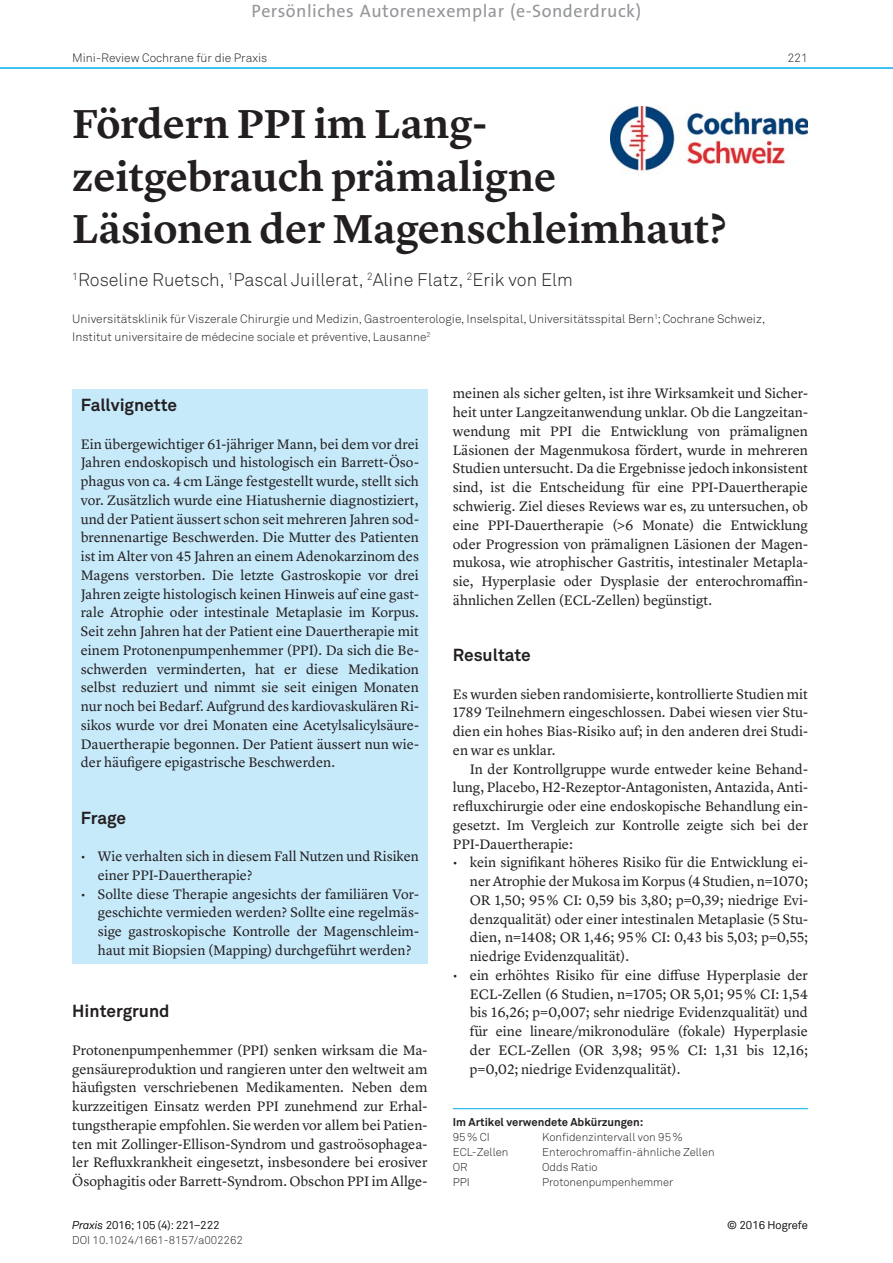
<style>
.page{position:relative;width:893px;height:1263px;background:#fff}
.page>*{position:absolute;margin:0;border:0;box-sizing:border-box;transform-origin:0 0}
.t1{font:600 42px/52.5px "Lyon Text";color:#231f20}
.t2{font:300 18px "Akkurat Pro";color:#231f20}
.t3{font:18px "The Sans B5 Plain";letter-spacing:.025em;color:#939598}
.t4{font:700 17.25px "Akkurat Pro";color:#231f20}
.t5{font:14.25px/18.8px "Lyon Text";color:#231f20;text-align:justify}
.t6{font:300 12px/18px "Akkurat Pro";color:#231f20}
.t7{font:300 11.25px "Akkurat Pro";color:#231f20}
.t8{font:700 11.25px "Akkurat Pro";color:#231f20}
.s1{font-style:italic}
</style>
<div class="page">
<hr style="left:0;top:68px;width:893px;height:1px;background:#00aeef">
<div style="left:72px;top:389px;width:355px;height:574px;background:#c7eafb"></div>
<hr style="left:453px;top:1108px;width:355px;height:1px;background:#00aeef">
<img style="left:610px;top:106px;width:198px;height:66px">
<p class="t3" style="left:251px;top:0;width:391px">Persönliches Autorenexemplar (e-Sonderdruck)</p>
<p class="t6" style="left:72px;top:50px;width:197px">Mini-Review Cochrane für die Praxis</p>
<p class="t6" style="left:787px;top:50px;width:22px">221</p>
<h1 class="t1" style="left:72px;top:99px;width:655px">Fördern PPI im Lang&shy;zeitgebrauch prämaligne<br>Läsionen der Magenschleimhaut?</h1>
<p class="t2" style="left:72px;top:273px;width:502px"><sup>1</sup>Roseline Ruetsch, <sup>1</sup>Pascal Juillerat, <sup>2</sup>Aline Flatz, <sup>2</sup>Erik von Elm</p>
<p class="t6" style="left:72px;top:311px;width:695px">Universitätsklinik für Viszerale Chirurgie und Medizin, Gastroenterologie, Inselspital, Universitätsspital Bern<sup>1</sup>; Cochrane Schweiz,<br>Institut universitaire de médecine sociale et préventive, Lausanne<sup>2</sup></p>
<p class="t4" style="left:81px;top:399px;width:98px">Fallvignette</p>
<p class="t5" style="left:81px;top:435px;width:340px">Ein übergewichtiger 61-jähriger Mann, bei dem vor drei Jahren endoskopisch und histologisch ein Barrett-Öso&shy;phagus von ca. 4 cm Länge festgestellt wurde, stellt sich vor. Zusätzlich wurde eine Hiatushernie diagnostiziert, und der Patient äussert schon seit mehreren Jahren sod&shy;brennenartige Beschwerden. Die Mutter des Patienten ist im Alter von 45 Jahren an einem Adenokarzinom des Magens verstorben. Die letzte Gastroskopie vor drei Jahren zeigte histologisch keinen Hinweis auf eine gast&shy;rale Atrophie oder intestinale Metaplasie im Korpus.<br>Seit zehn Jahren hat der Patient eine Dauertherapie mit einem Protonenpumpenhemmer (PPI). Da sich die Be&shy;schwerden verminderten, hat er diese Medikation selbst reduziert und nimmt sie seit einigen Monaten nur noch bei Bedarf. Aufgrund des kardiovaskulären Ri&shy;sikos wurde vor drei Monaten eine Acetylsalicylsäure-Dauertherapie begonnen. Der Patient äussert nun wie&shy;der häufigere epigastrische Beschwerden.</p>
<p class="t4" style="left:81px;top:811px;width:47px">Frage</p>
<p class="t5" style="left:98px;top:847px;width:323px;text-indent:-17px">• Wie verhalten sich in diesem Fall Nutzen und Risiken einer PPI-Dauertherapie?</p>
<p class="t5" style="left:98px;top:885px;width:323px;text-indent:-17px">• Sollte diese Therapie angesichts der familiären Vor&shy;geschichte vermieden werden? Sollte eine regelmäs&shy;sige gastroskopische Kontrolle der Magenschleim&shy;haut mit Biopsien (Mapping) durchgeführt werden?</p>
<p class="t4" style="left:72px;top:1005px;width:99px">Hintergrund</p>
<p class="t5" style="left:72px;top:1041px;width:357px">Protonenpumpenhemmer (PPI) senken wirksam die Ma&shy;gensäureproduktion und rangieren unter den weltweit am häufigsten verschriebenen Medikamenten. Neben dem kurzzeitigen Einsatz werden PPI zunehmend zur Erhal&shy;tungstherapie empfohlen. Sie werden vor allem bei Patien&shy;ten mit Zollinger-Ellison-Syndrom und gastroösophagea&shy;ler Refluxkrankheit eingesetzt, insbesondere bei erosiver Ösophagitis oder Barrett-Syndrom. Obschon PPI im Allge-</p>
<p class="t5" style="left:453px;top:385px;width:357px">meinen als sicher gelten, ist ihre Wirksamkeit und Sicher&shy;heit unter Langzeitanwendung unklar. Ob die Langzeitan&shy;wendung mit PPI die Entwicklung von prämalignen Läsionen der Magenmukosa fördert, wurde in mehreren Studien untersucht. Da die Ergebnisse jedoch inkonsistent sind, ist die Entscheidung für eine PPI-Dauertherapie schwierig. Ziel dieses Reviews war es, zu untersuchen, ob eine PPI-Dauertherapie (&gt;6 Monate) die Entwicklung oder Progression von prämalignen Läsionen der Magen&shy;mukosa, wie atrophischer Gastritis, intestinaler Metapla&shy;sie, Hyperplasie oder Dysplasie der enterochromaffin&shy;ähnlichen Zellen (ECL-Zellen) begünstigt.</p>
<p class="t4" style="left:453px;top:649px;width:80px">Resultate</p>
<p class="t5" style="left:453px;top:685px;width:357px">Es wurden sieben randomisierte, kontrollierte Studien mit 1789 Teilnehmern eingeschlossen. Dabei wiesen vier Stu&shy;dien ein hohes Bias-Risiko auf; in den anderen drei Studi&shy;en war es unklar.</p>
<p class="t5" style="left:453px;top:760px;width:357px;text-indent:17px">In der Kontrollgruppe wurde entweder keine Behand&shy;lung, Placebo, H2-Rezeptor-Antagonisten, Antazida, Anti&shy;refluxchirurgie oder eine endoskopische Behandlung ein&shy;gesetzt. Im Vergleich zur Kontrolle zeigte sich bei der PPI-Dauertherapie:</p>
<p class="t5" style="left:470px;top:854px;width:340px;text-indent:-17px">• kein signifikant höheres Risiko für die Entwicklung ei&shy;ner Atrophie der Mukosa im Korpus (4 Studien, n=1070; OR 1,50; 95 % CI: 0,59 bis 3,80; p=0,39; niedrige Evi&shy;denzqualität) oder einer intestinalen Metaplasie (5 Stu&shy;dien, n=1408; OR 1,46; 95 % CI: 0,43 bis 5,03; p=0,55; niedrige Evidenzqualität).</p>
<p class="t5" style="left:470px;top:966px;width:340px;text-indent:-17px">• ein erhöhtes Risiko für eine diffuse Hyperplasie der ECL-Zellen (6 Studien, n=1705; OR 5,01; 95 % CI: 1,54 bis 16,26; p=0,007; sehr niedrige Evidenzqualität) und für eine lineare/mikronoduläre (fokale) Hyperplasie der ECL-Zellen (OR 3,98; 95 % CI: 1,31 bis 12,16; p=0,02; niedrige Evidenzqualität).</p>
<p class="t8" style="left:453px;top:1118px;width:192px">Im Artikel verwendete Abkürzungen:</p>
<p class="t7" style="left:453px;top:1133px;width:39px">95 % CI</p>
<p class="t7" style="left:542px;top:1133px;width:142px">Konfidenzintervall von 95 %</p>
<p class="t7" style="left:453px;top:1148px;width:57px">ECL-Zellen</p>
<p class="t7" style="left:542px;top:1148px;width:174px">Enterochromaffin-ähnliche Zellen</p>
<p class="t7" style="left:453px;top:1163px;width:16px">OR</p>
<p class="t7" style="left:542px;top:1163px;width:57px">Odds Ratio</p>
<p class="t7" style="left:453px;top:1178px;width:18px">PPI</p>
<p class="t7" style="left:542px;top:1178px;width:133px">Protonenpumpenhemmer</p>
<p class="t7" style="left:72px;top:1221px;width:149px"><span class="s1">Praxis</span> 2016; 105 (4): 221–222</p>
<p class="t7" style="left:727px;top:1221px;width:82px">© 2016 Hogrefe</p>
<p class="t7" style="left:72px;top:1236px;width:172px">DOI 10.1024/1661-8157/a002262</p>
</div>
